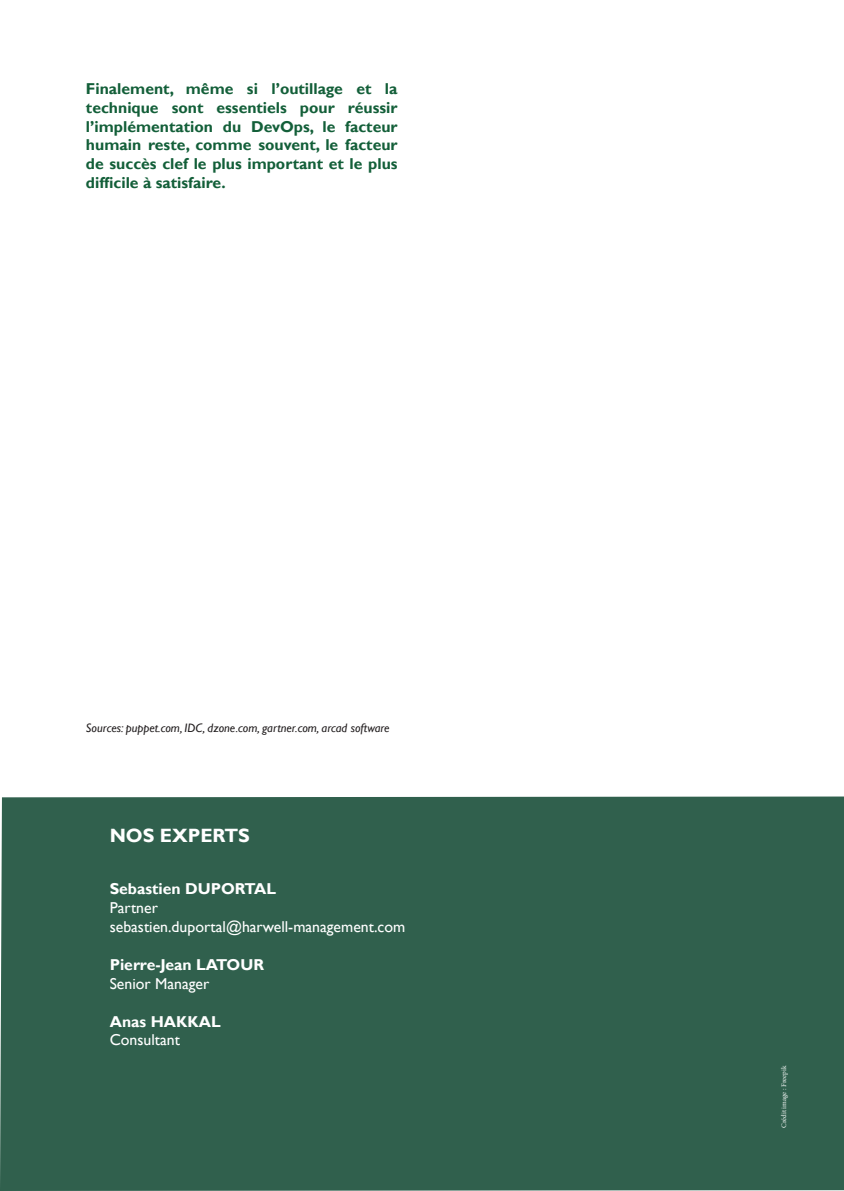
<style>
.page{position:relative;width:844px;height:1191px;background:#fff}
.page>*{position:absolute;margin:0;border:0;box-sizing:border-box;transform-origin:0 0}
.t1{font:700 19.25px "Gill Sans";color:#fff}
.t2{font:700 15.75px/18.9px "Gill Sans";color:#135f39;text-align:justify}
.t3{font:15.75px "Gill Sans";color:#fff}
.t4{font:700 15.75px "Gill Sans";color:#fff}
.t5{font:italic 12.25px "Gill Sans";color:#231f20}
.t6{font:7px "Minion Pro";letter-spacing:-.005em;color:#fff}
</style>
<div class="page">
<div style="left:0;top:796px;width:843px;height:395px;background:#30604d"></div>
<p class="t2" style="left:86px;top:79px;width:313px">Finalement, même si l’outillage et la technique sont essentiels pour réussir l’implémentation du DevOps, le facteur humain reste, comme souvent, le facteur de succès clef le plus important et le plus difficile à satisfaire.</p>
<p class="t5" style="left:86px;top:720px;width:305px">Sources: puppet.com, IDC, dzone.com, gartner.com, arcad software</p>
<p class="t1" style="left:110px;top:823px;width:142px">NOS EXPERTS</p>
<p class="t4" style="left:110px;top:879px;width:168px">Sebastien DUPORTAL</p>
<p class="t3" style="left:110px;top:898px;width:50px">Partner</p>
<p class="t3" style="left:110px;top:917px;width:297px">sebastien.duportal@harwell-management.com</p>
<p class="t4" style="left:110px;top:955px;width:156px">Pierre-Jean LATOUR</p>
<p class="t3" style="left:110px;top:974px;width:101px">Senior Manager</p>
<p class="t4" style="left:110px;top:1011px;width:113px">Anas HAKKAL</p>
<p class="t3" style="left:110px;top:1031px;width:72px">Consultant</p>
<p class="t6" style="left:778px;top:1128px;width:64px;rotate:-90deg">Crédit image : Freepik</p>
</div>
